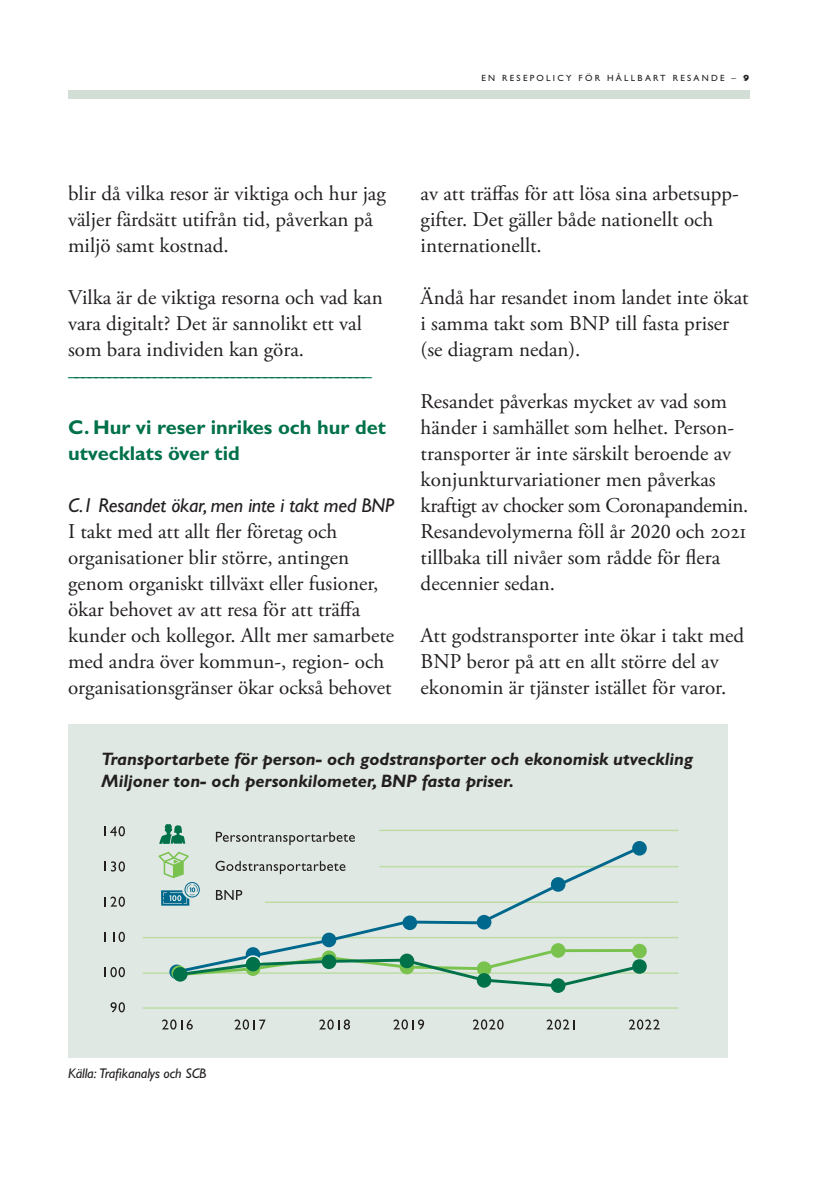
<style>
.page{position:relative;width:840px;height:1191px;background:#fff}
.page>*{position:absolute;margin:0;border:0;box-sizing:border-box;transform-origin:0 0}
.t1{font:21px/26px "Adobe Garamond Pro";color:#231f20}
.t2{font:21px "Adobe Garamond Pro";color:#017149}
.t3{font:700 20px/26px "Gill Sans Std";color:#017149}
.t4{font:italic 20px "Gill Sans Std";letter-spacing:-.01em;color:#231f20}
.t5{font:italic 700 18px/21.6px "Gill Sans Std";color:#231f20}
.t6{font:italic 14px "Gill Sans Std";letter-spacing:-.01em;color:#231f20}
.t7{font:9px "Gill Sans Std";letter-spacing:.25em;color:#231f20}
.s1{font-weight:800}
.s2{font-family:"Minion Pro"}
</style>
<div class="page">
<div style="left:68px;top:724px;width:659px;height:333px;background:#dfe8e3"></div>
<div style="left:68px;top:91px;width:680px;height:8px;background:#d2ded6"></div>
<hr style="left:379px;top:829px;width:299px;height:2px;background:#bcdca3">
<hr style="left:379px;top:866px;width:299px;height:1px;background:#bcdca3">
<hr style="left:265px;top:901px;width:413px;height:2px;background:#bcdca3">
<hr style="left:143px;top:937px;width:535px;height:1px;background:#bcdca3">
<hr style="left:143px;top:972px;width:535px;height:1px;background:#bcdca3">
<hr style="left:143px;top:1007px;width:535px;height:1px;background:#bcdca3">
<svg style="left:169px;top:964px;width:15px;height:15px"></svg>
<div style="left:631px;top:841px;width:15px;height:14px;background:#00688c;border-radius:50%"></div>
<svg style="left:173px;top:844px;width:470px;height:123px"></svg>
<svg style="left:105px;top:826px;width:20px;height:10px"></svg>
<svg style="left:105px;top:861px;width:20px;height:10px"></svg>
<svg style="left:105px;top:896px;width:20px;height:10px"></svg>
<svg style="left:113px;top:931px;width:12px;height:11px"></svg>
<svg style="left:105px;top:967px;width:20px;height:10px"></svg>
<svg style="left:110px;top:1002px;width:15px;height:10px"></svg>
<svg style="left:162px;top:1019px;width:31px;height:10px"></svg>
<svg style="left:234px;top:1019px;width:31px;height:10px"></svg>
<svg style="left:319px;top:1019px;width:31px;height:10px"></svg>
<svg style="left:393px;top:1019px;width:31px;height:10px"></svg>
<svg style="left:473px;top:1019px;width:30px;height:10px"></svg>
<svg style="left:546px;top:1019px;width:28px;height:10px"></svg>
<svg style="left:629px;top:1019px;width:30px;height:10px"></svg>
<svg style="left:171px;top:965px;width:15px;height:15px"></svg>
<svg style="left:550px;top:943px;width:15px;height:14px"></svg>
<svg style="left:631px;top:943px;width:15px;height:15px"></svg>
<div style="left:550px;top:978px;width:15px;height:15px;background:#017149;border-radius:50%"></div>
<div style="left:173px;top:967px;width:14px;height:14px;background:#017149;border-radius:50%"></div>
<svg style="left:159px;top:824px;width:26px;height:20px"></svg>
<svg style="left:216px;top:832px;width:139px;height:13px"></svg>
<svg style="left:215px;top:860px;width:130px;height:14px"></svg>
<svg style="left:216px;top:890px;width:26px;height:10px"></svg>
<svg style="left:158px;top:851px;width:42px;height:54px"></svg>
<div style="left:402px;top:915px;width:15px;height:15px;background:#00688c;border-radius:50%"></div>
<svg style="left:177px;top:947px;width:470px;height:41px"></svg>
<div style="left:245px;top:956px;width:15px;height:15px;background:#017149;border-radius:50%"></div>
<p class="t7" style="left:481px;top:73px;width:269px">EN RESEPOLICY FÖR HÅLLBART RESANDE – <span class="s1">9</span></p>
<p class="t1" style="left:68px;top:181px;width:319px">blir då vilka resor är viktiga och hur jag väljer färdsätt utifrån tid, påverkan på miljö samt kostnad.</p>
<p class="t1" style="left:68px;top:285px;width:316px">Vilka är de viktiga resorna och vad kan vara digitalt? Det är sannolikt ett val som bara individen kan göra.</p>
<p class="t2" style="left:68px;top:362px;width:305px">––––––––––––––––––––––––––––––––––––––––––––––</p>
<p class="t3" style="left:68px;top:414px;width:319px">C. Hur vi reser inrikes och hur det utvecklats över tid</p>
<p class="t4" style="left:68px;top:493px;width:327px">C.1 Resandet ökar, men inte i takt med BNP</p>
<p class="t1" style="left:68px;top:519px;width:327px">I takt med att allt fler företag och organisationer blir större, antingen genom organiskt tillväxt eller fusioner, ökar behovet av att resa för att träffa kunder och kollegor. Allt mer samarbete med andra över kommun-, region- och organisationsgränser ökar också behovet</p>
<p class="t1" style="left:420px;top:181px;width:319px">av att träffas för att lösa sina arbetsupp&shy;gifter. Det gäller både nationellt och internationellt.</p>
<p class="t1" style="left:420px;top:285px;width:329px">Ändå har resandet inom landet inte ökat i samma takt som BNP till fasta priser (se diagram nedan).</p>
<p class="t1" style="left:420px;top:389px;width:329px">Resandet påverkas mycket av vad som händer i samhället som helhet. Person&shy;transporter är inte särskilt beroende av konjunkturvariationer men påverkas kraftigt av chocker som Coronapandemin.<br>Resandevolymerna föll år <span class="s2">2020</span> och 2021 tillbaka till nivåer som rådde för flera decennier sedan.</p>
<p class="t1" style="left:420px;top:623px;width:325px">Att godstransporter inte ökar i takt med<br>BNP beror på att en allt större del av ekonomin är tjänster istället för varor.</p>
<p class="t5" style="left:102px;top:748px;width:592px">Transportarbete för person- och godstransporter och ekonomisk utveckling<br>Miljoner ton- och personkilometer, BNP fasta priser.</p>
<p class="t6" style="left:68px;top:1065px;width:140px">Källa: Trafikanalys och SCB</p>
</div>
